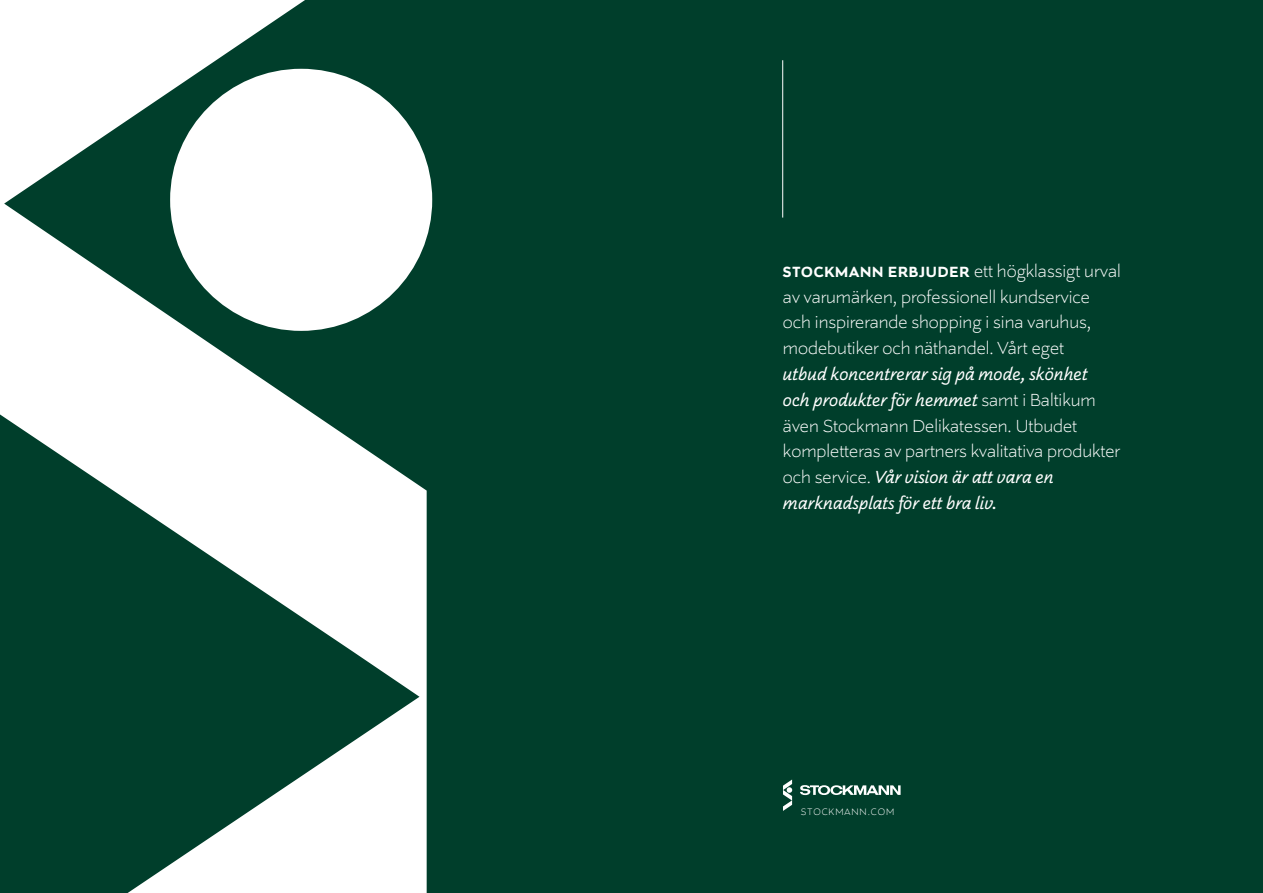
<style>
.page{position:relative;width:1263px;height:893px;background:#003e2b}
.page>*{position:absolute;margin:0;border:0;box-sizing:border-box;transform-origin:0 0}
.t1{font:italic 19.5px/25.8px "Stockmann Sans";color:#fff}
.t2{font:300 19.5px/25.8px "Stockmann Sans";color:#fff}
.t3{font:300 10.5px "Stockmann Sans";letter-spacing:.09em;color:#fff}
.s1{font-weight:700;font-size:16.5px}
.s2{font-weight:300;font-style:normal}
</style>
<div class="page">
<svg style="left:0;top:0;width:432px;height:893px;fill:#fff"></svg>
<hr style="left:782px;top:60px;width:1px;height:158px;background:#fff">
<svg style="left:783px;top:779px;width:117px;height:32px"></svg>
<p class="t2" style="left:783px;top:258px;width:339px"><span class="s1">STOCKMANN ERBJUDER</span> ett högklassigt urval av varumärken, professionell kundservice och inspirerande shopping i sina varuhus, modebutiker och näthandel. Vårt eget</p>
<p class="t1" style="left:783px;top:361px;width:338px">utbud koncentrerar sig på mode, skönhet<br>och produkter för hemmet <span class="s2">samt i Baltikum även Stockmann Delikatessen. Utbudet kompletteras av partners kvalitativa produkter och service.</span> Vår vision är att vara en marknadsplats för ett bra liv.</p>
<p class="t3" style="left:801px;top:806px;width:95px">STOCKMANN.COM</p>
</div>
